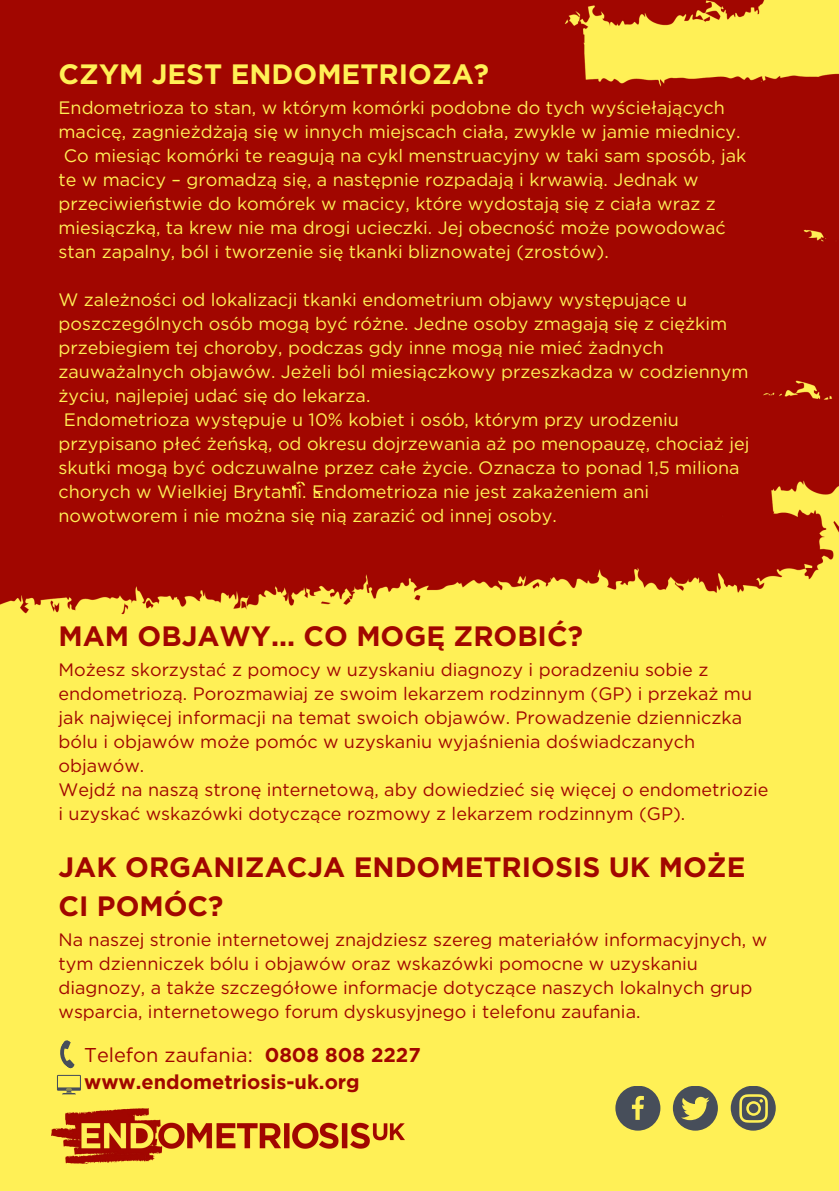
<style>
.page{position:relative;width:839px;height:1191px;background:#fff}
.page>*{position:absolute;margin:0;border:0;box-sizing:border-box;transform-origin:0 0}
.t1{font:700 28px/39px "Gotham";color:#a10600}
.t2{font:700 28px "Gotham";color:#fff056}
.t3{font:20px "Gotham";color:#a10600}
.t4{font:700 20px "Gotham";color:#a10600}
.t5{font:18px/24px "Gotham";color:#fff056}
.t6{font:18px/24px "Gotham";color:#a10600}
.s1{font-weight:700}
</style>
<div class="page">
<div style="left:0;top:0;width:838px;height:1191px;background:#fff056"></div>
<div style="left:672px;top:1086px;width:45px;height:45px;background:#474e5a;border-radius:50%"></div>
<svg style="left:681px;top:1096px;width:28px;height:24px"></svg>
<img style="left:52px;top:1108px;width:352px;height:56px">
<div style="left:730px;top:1086px;width:45px;height:45px;background:#474e5a;border-radius:50%"></div>
<svg style="left:739px;top:1094px;width:28px;height:29px"></svg>
<div style="left:615px;top:1086px;width:45px;height:45px;background:#474e5a;border-radius:50%"></div>
<svg style="left:632px;top:1096px;width:12px;height:24px"></svg>
<img style="left:0;top:0;width:838px;height:615px">
<div style="left:0;top:297px;width:252px;height:252px;background:#a10600"></div>
<svg style="left:57px;top:1040px;width:24px;height:54px"></svg>
<p class="t2" style="left:58px;top:62px;width:432px">CZYM JEST ENDOMETRIOZA?</p>
<p class="t5" style="left:58px;top:95px;width:683px">Endometrioza to stan, w którym komórki podobne do tych wyściełających macicę, zagnieżdżają się w innych miejscach ciała, zwykle w jamie miednicy.</p>
<p class="t5" style="left:58px;top:143px;width:689px;text-indent:5px">Co miesiąc komórki te reagują na cykl menstruacyjny w taki sam sposób, jak te w macicy – gromadzą się, a następnie rozpadają i krwawią. Jednak w przeciwieństwie do komórek w macicy, które wydostają się z ciała wraz z miesiączką, ta krew nie ma drogi ucieczki. Jej obecność może powodować stan zapalny, ból i tworzenie się tkanki bliznowatej (zrostów).</p>
<p class="t5" style="left:58px;top:287px;width:691px">W zależności od lokalizacji tkanki endometrium objawy występujące u poszczególnych osób mogą być różne. Jedne osoby zmagają się z ciężkim przebiegiem tej choroby, podczas gdy inne mogą nie mieć żadnych zauważalnych objawów. Jeżeli ból miesiączkowy przeszkadza w codziennym życiu, najlepiej udać się do lekarza.</p>
<p class="t5" style="left:58px;top:407px;width:692px;text-indent:5px">Endometrioza występuje u 10% kobiet i osób, którym przy urodzeniu przypisano płeć żeńską, od okresu dojrzewania aż po menopauzę, chociaż jej skutki mogą być odczuwalne przez całe życie. Oznacza to ponad 1,5 miliona chorych w Wielkiej Brytanii. Endometrioza nie jest zakażeniem ani nowotworem i nie można się nią zarazić od innej osoby.</p>
<p class="t1" style="left:58px;top:618px;width:526px">MAM OBJAWY... CO MOGĘ ZROBIĆ?</p>
<p class="t6" style="left:58px;top:658px;width:695px">Możesz skorzystać z pomocy w uzyskaniu diagnozy i poradzeniu sobie z endometriozą. Porozmawiaj ze swoim lekarzem rodzinnym (GP) i przekaż mu jak najwięcej informacji na temat swoich objawów. Prowadzenie dzienniczka bólu i objawów może pomóc w uzyskaniu wyjaśnienia doświadczanych objawów.</p>
<p class="t6" style="left:58px;top:778px;width:711px">Wejdź na naszą stronę internetową, aby dowiedzieć się więcej o endometriozie i uzyskać wskazówki dotyczące rozmowy z lekarzem rodzinnym (GP).</p>
<p class="t1" style="left:58px;top:849px;width:688px">JAK ORGANIZACJA ENDOMETRIOSIS UK MOŻE<br>CI POMÓC?</p>
<p class="t6" style="left:58px;top:928px;width:710px">Na naszej stronie internetowej znajdziesz szereg materiałów informacyjnych, w tym dzienniczek bólu i objawów oraz wskazówki pomocne w uzyskaniu diagnozy, a także szczegółowe informacje dotyczące naszych lokalnych grup wsparcia, internetowego forum dyskusyjnego i telefonu zaufania.</p>
<p class="t3" style="left:84px;top:1043px;width:338px">Telefon zaufania: <span class="s1">0808 808 2227</span></p>
<p class="t4" style="left:84px;top:1070px;width:277px">www.endometriosis-uk.org</p>
</div>
